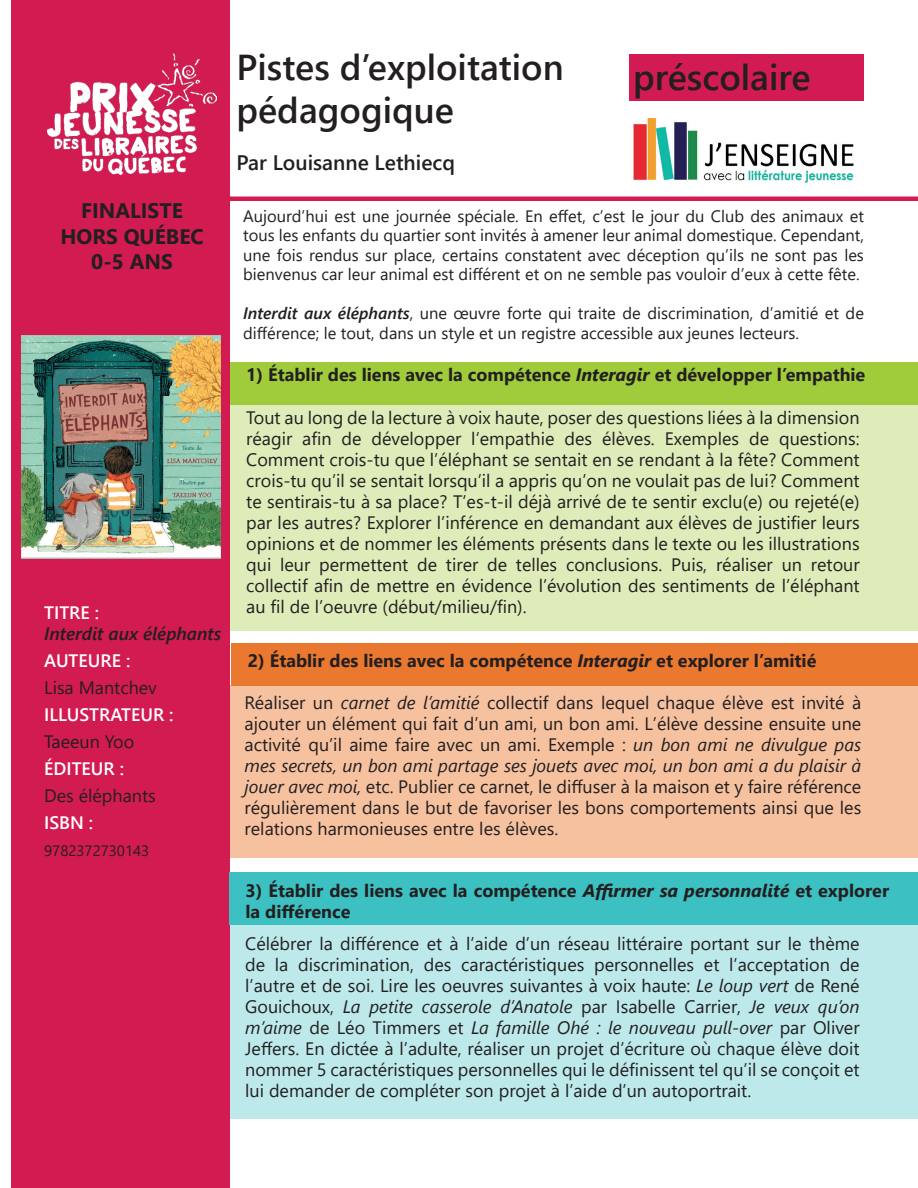
<style>
.page{position:relative;width:918px;height:1188px;background:#fff}
.page>*{position:absolute;margin:0;border:0;box-sizing:border-box;transform-origin:0 0}
.t1{font:600 36px/43.2px "Segoe UI";color:#231f20}
.t2{font:700 21px/25.2px "Segoe UI";color:#231f20;text-align:center}
.t3{font:600 21px "Segoe UI";color:#231f20}
.t4{font:18px/21px "Segoe UI";color:#231f20;text-align:justify}
.t5{font:700 18px/21.6px "Segoe UI";color:#231f20}
.t6{font:600 18px "Segoe UI";color:#fff}
.t7{font:italic 600 18px "Segoe UI";color:#231f20}
.t8{font:16.5px/19.5px "Segoe UI";color:#231f20;text-align:justify}
.t9{font:15px "Segoe UI";color:#231f20}
.s1{font-weight:600;font-style:italic}
.s2{font-style:italic}
</style>
<div class="page">
<div style="left:229px;top:396px;width:689px;height:235px;background:#ddecb9"></div>
<div style="left:227px;top:909px;width:691px;height:210px;background:#bde9ea"></div>
<div style="left:220px;top:685px;width:698px;height:173px;background:#f5c19f"></div>
<div style="left:630px;top:54px;width:234px;height:47px;background:#d21b52"></div>
<div style="left:11px;top:0;width:219px;height:1188px;background:#d21b51"></div>
<img style="left:48px;top:54px;width:168px;height:120px">
<img style="left:633px;top:118px;width:221px;height:65px">
<hr style="left:230px;top:197px;width:688px;height:4px;background:#d21b4f">
<div style="left:230px;top:362px;width:688px;height:43px;background:#a0cc3c"></div>
<div style="left:231px;top:643px;width:687px;height:43px;background:#eb782f"></div>
<div style="left:230px;top:872px;width:688px;height:53px;background:#3cc0c2"></div>
<img style="left:21px;top:336px;width:199px;height:223px">
<p class="t2" style="left:60px;top:198px;width:145px">FINALISTE<br>HORS QUÉBEC<br>0-5 ANS</p>
<p class="t6" style="left:44px;top:598px;width:56px">TITRE :</p>
<p class="t7" style="left:44px;top:619px;width:179px">Interdit aux éléphants</p>
<p class="t6" style="left:44px;top:646px;width:88px">AUTEURE :</p>
<p class="t4" style="left:44px;top:676px;width:114px">Lisa Mantchev</p>
<p class="t6" style="left:44px;top:700px;width:131px">ILLUSTRATEUR :</p>
<p class="t4" style="left:44px;top:730px;width:92px">Taeeun Yoo</p>
<p class="t6" style="left:44px;top:754px;width:81px">ÉDITEUR :</p>
<p class="t4" style="left:44px;top:784px;width:113px">Des éléphants</p>
<p class="t6" style="left:44px;top:808px;width:51px">ISBN :</p>
<p class="t9" style="left:44px;top:838px;width:107px">9782372730143</p>
<h1 class="t1" style="left:237px;top:45px;width:329px">Pistes d’exploitation pédagogique</h1>
<p class="t3" style="left:237px;top:146px;width:220px">Par Louisanne Lethiecq</p>
<h1 class="t1" style="left:633px;top:55px;width:179px">préscolaire</h1>
<p class="t8" style="left:243px;top:206px;width:622px">Aujourd’hui est une journée spéciale. En effet, c’est le jour du Club des animaux et tous les enfants du quartier sont invités à amener leur animal domestique. Cependant, une fois rendus sur place, certains constatent avec déception qu’ils ne sont pas les bienvenus car leur animal est différent et on ne semble pas vouloir d’eux à cette fête.</p>
<p class="t8" style="left:243px;top:303px;width:622px"><span class="s1">Interdit aux éléphants</span>, une œuvre forte qui traite de discrimination, d’amitié et de différence; le tout, dans un style et un registre accessible aux jeunes lecteurs.</p>
<p class="t5" style="left:246px;top:364px;width:621px">1) Établir des liens avec la compétence <span class="s2">Interagir</span> et développer l’empathie</p>
<p class="t4" style="left:246px;top:407px;width:615px">Tout au long de la lecture à voix haute, poser des questions liées à la dimension réagir afin de développer l’empathie des élèves. Exemples de questions:<br>Comment crois-tu que l’éléphant se sentait en se rendant à la fête? Comment crois-tu qu’il se sentait lorsqu’il a appris qu’on ne voulait pas de lui? Comment te sentirais-tu à sa place? T’es-t-il déjà arrivé de te sentir exclu(e) ou rejeté(e) par les autres? Explorer l’inférence en demandant aux élèves de justifier leurs opinions et de nommer les éléments présents dans le texte ou les illustrations qui leur permettent de tirer de telles conclusions. Puis, réaliser un retour collectif afin de mettre en évidence l’évolution des sentiments de l’éléphant au fil de l’oeuvre (début/milieu/fin).</p>
<p class="t5" style="left:248px;top:649px;width:570px">2) Établir des liens avec la compétence <span class="s2">Interagir</span> et explorer l’amitié</p>
<p class="t4" style="left:245px;top:692px;width:618px">Réaliser un <span class="s2">carnet de l’amitié</span> collectif dans lequel chaque élève est invité à ajouter un élément qui fait d’un ami, un bon ami. L’élève dessine ensuite une activité qu’il aime faire avec un ami. Exemple : <span class="s2">un bon ami ne divulgue pas mes secrets, un bon ami partage ses jouets avec moi, un bon ami a du plaisir à jouer avec moi,</span> etc. Publier ce carnet, le diffuser à la maison et y faire référence régulièrement dans le but de favoriser les bons comportements ainsi que les relations harmonieuses entre les élèves.</p>
<p class="t5" style="left:245px;top:879px;width:645px">3) Établir des liens avec la compétence <span class="s2">Affirmer sa personnalité</span> et explorer la différence</p>
<p class="t4" style="left:245px;top:933px;width:616px">Célébrer la différence et à l’aide d’un réseau littéraire portant sur le thème de la discrimination, des caractéristiques personnelles et l’acceptation de l’autre et de soi. Lire les oeuvres suivantes à voix haute: <span class="s2">Le loup vert</span> de René Gouichoux, <span class="s2">La petite casserole d’Anatole</span> par Isabelle Carrier, <span class="s2">Je veux qu’on m’aime</span> de Léo Timmers et <span class="s2">La famille Ohé : le nouveau pull-over</span> par Oliver Jeffers. En dictée à l’adulte, réaliser un projet d’écriture où chaque élève doit nommer 5 caractéristiques personnelles qui le définissent tel qu’il se conçoit et lui demander de compléter son projet à l’aide d’un autoportrait.</p>
</div>
